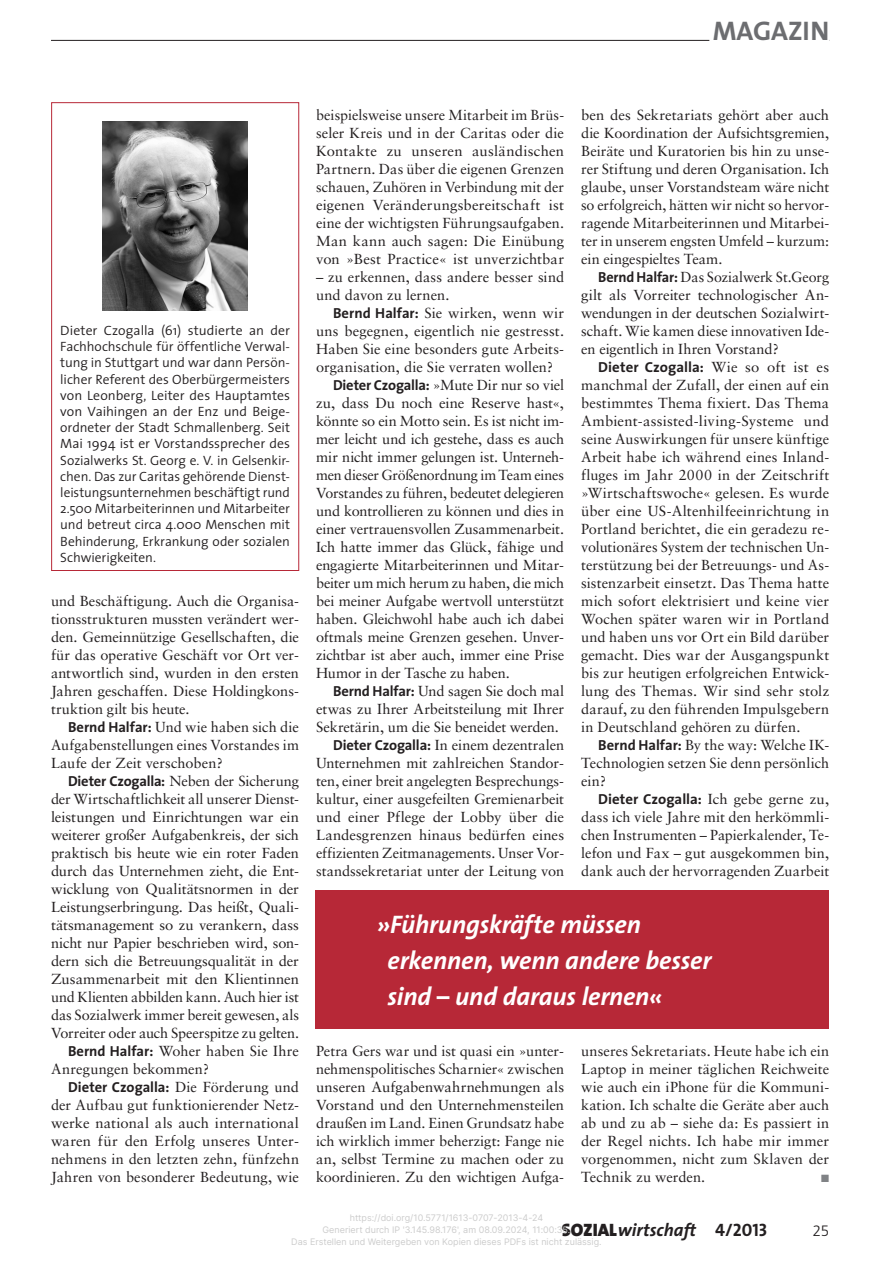
<style>
.page{position:relative;width:893px;height:1263px;background:#fff}
.page>*{position:absolute;margin:0;border:0;box-sizing:border-box;transform-origin:0 0}
.t1{font:27px "The Sans Bold Caps";color:#6c6d70}
.t2{font:italic 700 25.5px/36px "The Sans";letter-spacing:-.005em;color:#fff}
.t3{font:italic 700 18px "The Sans";color:#231f20}
.t4{font:300 15px "Frutiger";color:#231f20}
.t5{font:14.55px/18px "Sabon LT Std";letter-spacing:-.005em;color:#231f20;text-align:justify}
.t6{font:700 14.55px "The Sans";color:#231f20}
.t7{font:300 13.5px/16.2px "The Sans";letter-spacing:-.005em;color:#231f20;text-align:justify}
.t8{font:10.5px "Zapf Dingbats";color:#808285}
.t9{font:9px/12px "Inter";color:#ccc;text-align:center}
.s1{font-family:"The Sans";font-weight:700}
.s2{font-family:"Sabon LT Std";font-weight:400}
.s3{font-weight:900;font-style:normal}
.s4{font-family:"The Sans Bold Caps";font-weight:400;font-style:normal}
</style>
<div class="page">
<hr style="left:51px;top:40px;width:778px;height:1px;background:#231f20">
<hr style="left:709px;top:38px;width:120px;height:3px;background:#fff">
<div style="left:315px;top:890px;width:513px;height:139px;background:#b72837"></div>
<img style="left:103px;top:121px;width:144px;height:190px">
<div style="left:51px;top:102px;width:248px;height:469px;border:1px solid #b72837"></div>
<h1 class="t1" style="left:713px;top:8px;width:118px">mAGAZIN</h1>
<p class="t7" style="left:60px;top:322px;width:231px">Dieter Czogalla (61) studierte an der Fachhochschule für öffentliche Verwal&shy;tung in Stuttgart und war dann Persön&shy;licher Referent des Oberbürgermeisters von Leonberg, Leiter des Hauptamtes von Vaihingen an der Enz und Beige&shy;ordneter der Stadt Schmallenberg. Seit Mai 1994 ist er Vorstandssprecher des Sozialwerks St. Georg e. V. in Gelsenkir&shy;chen. Das zur Caritas gehörende Dienst&shy;leistungsunternehmen beschäftigt rund 2.500 Mitarbeiterinnen und Mitarbeiter und betreut circa 4.000 Menschen mit Behinderung, Erkrankung oder sozialen Schwierigkeiten.</p>
<p class="t5" style="left:51px;top:592px;width:250px">und Beschäftigung. Auch die Organisa&shy;tionsstrukturen mussten verändert wer&shy;den. Gemeinnützige Gesellschaften, die für das operative Geschäft vor Ort ver&shy;antwortlich sind, wurden in den ersten Jahren geschaffen. Diese Holdingkons&shy;truktion gilt bis heute.</p>
<p class="t5" style="left:51px;top:718px;width:250px;text-indent:17px"><span class="s1">Bernd Halfar:</span> Und wie haben sich die Aufgabenstellungen eines Vorstandes im Laufe der Zeit verschoben?</p>
<p class="t5" style="left:68px;top:772px;width:233px"><span class="s1">Dieter Czogalla:</span> Neben der Sicherung</p>
<p class="t5" style="left:51px;top:790px;width:250px">der Wirtschaftlichkeit all unserer Dienst-</p>
<p class="t5" style="left:51px;top:808px;width:250px">leistungen und Einrichtungen war ein</p>
<p class="t5" style="left:51px;top:826px;width:250px">weiterer großer Aufgabenkreis, der sich</p>
<p class="t5" style="left:51px;top:844px;width:250px">praktisch bis heute wie ein roter Faden</p>
<p class="t5" style="left:51px;top:862px;width:250px">durch das Unternehmen zieht, die Ent-</p>
<p class="t5" style="left:51px;top:880px;width:250px">wicklung von Qualitätsnormen in der</p>
<p class="t5" style="left:51px;top:898px;width:250px">Leistungserbringung. Das heißt, Quali-</p>
<p class="t5" style="left:51px;top:916px;width:250px">tätsmanagement so zu verankern, dass</p>
<p class="t5" style="left:51px;top:934px;width:250px">nicht nur Papier beschrieben wird, son-</p>
<p class="t5" style="left:51px;top:952px;width:250px">dern sich die Betreuungsqualität in der</p>
<p class="t5" style="left:51px;top:970px;width:250px">Zusammenarbeit mit den Klientinnen</p>
<p class="t5" style="left:51px;top:988px;width:249px">und Klienten abbilden kann. Auch hier ist</p>
<p class="t5" style="left:51px;top:1006px;width:250px">das Sozialwerk immer bereit gewesen, als</p>
<p class="t5" style="left:51px;top:1024px;width:250px">Vorreiter oder auch Speerspitze zu gelten.</p>
<p class="t5" style="left:68px;top:1042px;width:233px"><span class="s1">Bernd Halfar:</span> Woher haben Sie Ihre</p>
<p class="t5" style="left:51px;top:1060px;width:160px">Anregungen bekommen?</p>
<p class="t6" style="left:68px;top:1078px;width:233px">Dieter Czogalla: <span class="s2">Die Förderung und</span></p>
<p class="t5" style="left:51px;top:1096px;width:250px">der Aufbau gut funktionierender Netz&shy;werke national als auch international waren für den Erfolg unseres Unter&shy;nehmens in den letzten zehn, fünfzehn Jahren von besonderer Bedeutung, wie</p>
<p class="t5" style="left:316px;top:106px;width:250px">beispielsweise unsere Mitarbeit im Brüs&shy;seler Kreis und in der Caritas oder die Kontakte zu unseren ausländischen Partnern. Das über die eigenen Grenzen schauen, Zuhören in Verbindung mit der eigenen Veränderungsbereitschaft ist eine der wichtigsten Führungsaufgaben.<br>Man kann auch sagen: Die Einübung von »Best Practice« ist unverzichtbar</p>
<p class="t5" style="left:316px;top:268px;width:250px">– zu erkennen, dass andere besser sind und davon zu lernen.</p>
<p class="t5" style="left:333px;top:304px;width:232px"><span class="s1">Bernd Halfar:</span> Sie wirken, wenn wir</p>
<p class="t5" style="left:316px;top:322px;width:249px">uns begegnen, eigentlich nie gestresst.</p>
<p class="t5" style="left:316px;top:340px;width:250px">Haben Sie eine besonders gute Arbeits-</p>
<p class="t5" style="left:316px;top:358px;width:239px">organisation, die Sie verraten wollen?</p>
<p class="t5" style="left:333px;top:376px;width:232px"><span class="s1">Dieter Czogalla:</span> »Mute Dir nur so viel</p>
<p class="t5" style="left:316px;top:394px;width:249px">zu, dass Du noch eine Reserve hast«,</p>
<p class="t5" style="left:316px;top:412px;width:250px">könnte so ein Motto sein. Es ist nicht im-</p>
<p class="t5" style="left:316px;top:430px;width:249px">mer leicht und ich gestehe, dass es auch</p>
<p class="t5" style="left:316px;top:448px;width:250px">mir nicht immer gelungen ist. Unterneh-</p>
<p class="t5" style="left:316px;top:466px;width:250px">men dieser Größenordnung im Team eines</p>
<p class="t5" style="left:316px;top:484px;width:250px">Vorstandes zu führen, bedeutet delegieren</p>
<p class="t5" style="left:316px;top:502px;width:250px">und kontrollieren zu können und dies in</p>
<p class="t5" style="left:316px;top:520px;width:250px">einer vertrauensvollen Zusammenarbeit.</p>
<p class="t5" style="left:316px;top:538px;width:250px">Ich hatte immer das Glück, fähige und</p>
<p class="t5" style="left:316px;top:556px;width:250px">engagierte Mitarbeiterinnen und Mitar-</p>
<p class="t5" style="left:316px;top:574px;width:250px">beiter um mich herum zu haben, die mich</p>
<p class="t5" style="left:316px;top:592px;width:250px">bei meiner Aufgabe wertvoll unterstützt</p>
<p class="t5" style="left:316px;top:610px;width:250px">haben. Gleichwohl habe auch ich dabei</p>
<p class="t5" style="left:316px;top:628px;width:250px">oftmals meine Grenzen gesehen. Unver-</p>
<p class="t5" style="left:316px;top:646px;width:250px">zichtbar ist aber auch, immer eine Prise</p>
<p class="t5" style="left:316px;top:664px;width:195px">Humor in der Tasche zu haben.</p>
<p class="t5" style="left:333px;top:682px;width:233px"><span class="s1">Bernd Halfar:</span> Und sagen Sie doch mal</p>
<p class="t5" style="left:316px;top:700px;width:250px">etwas zu Ihrer Arbeitsteilung mit Ihrer</p>
<p class="t5" style="left:316px;top:718px;width:244px">Sekretärin, um die Sie beneidet werden.</p>
<p class="t5" style="left:333px;top:736px;width:233px"><span class="s1">Dieter Czogalla:</span> In einem dezentralen</p>
<p class="t5" style="left:316px;top:754px;width:250px">Unternehmen mit zahlreichen Standor-</p>
<p class="t5" style="left:316px;top:772px;width:250px">ten, einer breit angelegten Besprechungs-</p>
<p class="t5" style="left:316px;top:790px;width:250px">kultur, einer ausgefeilten Gremienarbeit</p>
<p class="t5" style="left:316px;top:808px;width:250px">und einer Pflege der Lobby über die</p>
<p class="t5" style="left:316px;top:826px;width:250px">Landesgrenzen hinaus bedürfen eines</p>
<p class="t5" style="left:316px;top:844px;width:250px">effizienten Zeitmanagements. Unser Vor-</p>
<p class="t5" style="left:316px;top:862px;width:250px">standssekretariat unter der Leitung von</p>
<p class="t5" style="left:581px;top:106px;width:250px">ben des Sekretariats gehört aber auch die Koordination der Aufsichtsgremien, Beiräte und Kuratorien bis hin zu unse&shy;rer Stiftung und deren Organisation. Ich glaube, unser Vorstandsteam wäre nicht so erfolgreich, hätten wir nicht so hervor&shy;ragende Mitarbeiterinnen und Mitarbei&shy;ter in unserem engsten Umfeld – kurzum: ein eingespieltes Team.</p>
<p class="t5" style="left:581px;top:268px;width:250px;text-indent:17px"><span class="s1">Bernd Halfar:</span> Das Sozialwerk St.Georg gilt als Vorreiter technologischer An&shy;wendungen in der deutschen Sozialwirt&shy;schaft. Wie kamen diese innovativen Ide&shy;en eigentlich in Ihren Vorstand?</p>
<p class="t6" style="left:598px;top:358px;width:233px">Dieter Czogalla: <span class="s2">Wie so oft ist es</span></p>
<p class="t5" style="left:581px;top:376px;width:250px">manchmal der Zufall, der einen auf ein bestimmtes Thema fixiert. Das Thema Ambient-assisted-living-Systeme und seine Auswirkungen für unsere künftige Arbeit habe ich während eines Inland&shy;fluges im Jahr 2000 in der Zeitschrift »Wirtschaftswoche« gelesen. Es wurde über eine US-Altenhilfeeinrichtung in Portland berichtet, die ein geradezu re&shy;volutionäres System der technischen Un&shy;terstützung bei der Betreuungs- und As&shy;sistenzarbeit einsetzt. Das Thema hatte mich sofort elektrisiert und keine vier Wochen später waren wir in Portland und haben uns vor Ort ein Bild darüber gemacht. Dies war der Ausgangspunkt bis zur heutigen erfolgreichen Entwick&shy;lung des Themas. Wir sind sehr stolz darauf, zu den führenden Impulsgebern in Deutschland gehören zu dürfen.</p>
<p class="t5" style="left:581px;top:736px;width:250px;text-indent:17px"><span class="s1">Bernd Halfar:</span> By the way: Welche IK-Technologien setzen Sie denn persönlich ein?</p>
<p class="t6" style="left:598px;top:790px;width:233px">Dieter Czogalla: <span class="s2">Ich gebe gerne zu,</span></p>
<p class="t5" style="left:581px;top:808px;width:250px">dass ich viele Jahre mit den herkömmli&shy;chen Instrumenten – Papierkalender, Te&shy;lefon und Fax – gut ausgekommen bin, dank auch der hervorragenden Zuarbeit</p>
<h2 class="t2" style="left:387px;top:905px;width:325px;text-indent:-11px">»Führungskräfte müssen erkennen, wenn andere besser sind – und daraus lernen«</h2>
<p class="t5" style="left:316px;top:1042px;width:250px">Petra Gers war und ist quasi ein »unter&shy;nehmenspolitisches Scharnier« zwischen unseren Aufgabenwahrnehmungen als Vorstand und den Unternehmensteilen draußen im Land. Einen Grundsatz habe ich wirklich immer beherzigt: Fange nie an, selbst Termine zu machen oder zu koordinieren. Zu den wichtigen Aufga-</p>
<p class="t5" style="left:581px;top:1042px;width:250px">unseres Sekretariats. Heute habe ich ein Laptop in meiner täglichen Reichweite wie auch ein iPhone für die Kommuni&shy;kation. Ich schalte die Geräte aber auch ab und zu ab – siehe da: Es passiert in der Regel nichts. Ich habe mir immer vorgenommen, nicht zum Sklaven der Technik zu werden.</p>
<p class="t8" style="left:821px;top:1173px;width:9px">■</p>
<p class="t9" style="left:291px;top:1212px;width:312px">https://doi.org/10.5771/1613-0707-2013-4-24<br>Generiert durch IP '3.145.98.176', am 08.09.2024, 11:00:35.<br>Das Erstellen und Weitergeben von Kopien dieses PDFs ist nicht zulässig.</p>
<p class="t3" style="left:562px;top:1215px;width:207px"><span class="s3">SOZIAL</span>wirtschaft <span class="s4">4/2013</span></p>
<p class="t4" style="left:813px;top:1222px;width:18px">25</p>
</div>
